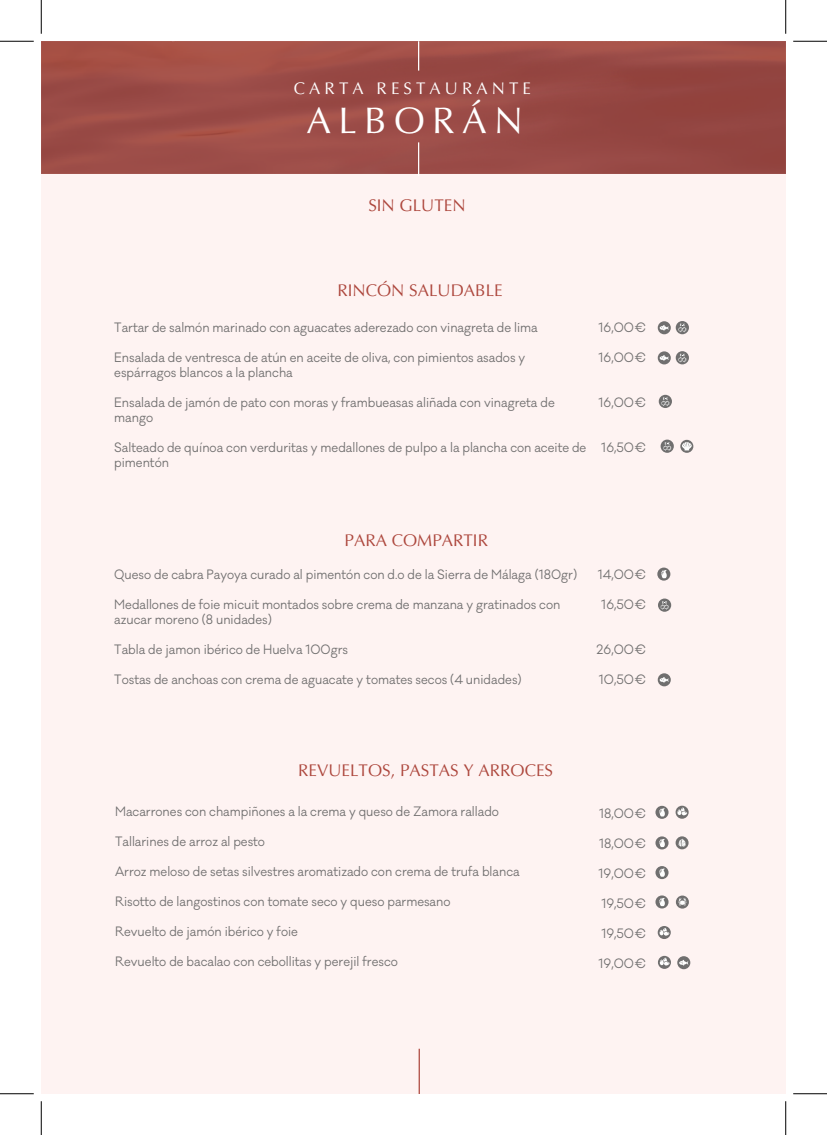
<style>
.page{position:relative;width:827px;height:1135px;background:#fff}
.page>*{position:absolute;margin:0;border:0;box-sizing:border-box;transform-origin:0 0}
.t1{font:37px "Optima LT Std";letter-spacing:.195em;color:#fff}
.t2{font:17px "Optima LT Std";color:#ad473d}
.t3{font:16.88px "Optima LT Std";letter-spacing:.24em;color:#fff}
.t4{font:12.5px/15px "Galano Classic";color:#706f6f;scale:.93 1}
</style>
<div class="page">
<div style="left:41px;top:45px;width:744px;height:1049px;background:#fef3f2"></div>
<img style="left:41px;top:41px;width:744px;height:133px">
<svg style="left:677px;top:956px;width:13px;height:13px"></svg>
<svg style="left:679px;top:960px;width:9px;height:6px"></svg>
<svg style="left:657px;top:321px;width:13px;height:13px"></svg>
<svg style="left:659px;top:325px;width:10px;height:6px"></svg>
<svg style="left:680px;top:440px;width:13px;height:13px"></svg>
<svg style="left:682px;top:442px;width:9px;height:8px"></svg>
<svg style="left:658px;top:956px;width:13px;height:13px"></svg>
<svg style="left:659px;top:958px;width:10px;height:8px"></svg>
<svg style="left:675px;top:806px;width:13px;height:13px"></svg>
<svg style="left:677px;top:807px;width:10px;height:8px"></svg>
<svg style="left:657px;top:568px;width:13px;height:13px"></svg>
<svg style="left:661px;top:570px;width:5px;height:8px"></svg>
<svg style="left:655px;top:806px;width:13px;height:13px"></svg>
<svg style="left:659px;top:808px;width:6px;height:8px"></svg>
<svg style="left:655px;top:836px;width:13px;height:13px"></svg>
<svg style="left:659px;top:839px;width:6px;height:8px"></svg>
<svg style="left:655px;top:866px;width:13px;height:13px"></svg>
<svg style="left:659px;top:868px;width:6px;height:9px"></svg>
<svg style="left:655px;top:895px;width:13px;height:13px"></svg>
<svg style="left:659px;top:898px;width:6px;height:8px"></svg>
<hr style="left:418px;top:1049px;width:2px;height:45px;background:#ad473d">
<hr style="left:418px;top:41px;width:1px;height:30px;background:#fff">
<hr style="left:418px;top:142px;width:1px;height:34px;background:#fff">
<svg style="left:675px;top:836px;width:13px;height:13px"></svg>
<svg style="left:678px;top:838px;width:7px;height:9px"></svg>
<svg style="left:675px;top:321px;width:14px;height:13px"></svg>
<svg style="left:678px;top:324px;width:8px;height:8px"></svg>
<svg style="left:657px;top:351px;width:13px;height:13px"></svg>
<svg style="left:659px;top:355px;width:10px;height:6px"></svg>
<svg style="left:657px;top:673px;width:13px;height:13px"></svg>
<svg style="left:659px;top:677px;width:10px;height:6px"></svg>
<svg style="left:675px;top:351px;width:14px;height:13px"></svg>
<svg style="left:678px;top:354px;width:8px;height:8px"></svg>
<svg style="left:676px;top:895px;width:13px;height:13px"></svg>
<svg style="left:678px;top:898px;width:8px;height:8px"></svg>
<svg style="left:657px;top:926px;width:13px;height:13px"></svg>
<svg style="left:659px;top:928px;width:10px;height:8px"></svg>
<svg style="left:658px;top:598px;width:13px;height:14px"></svg>
<svg style="left:660px;top:601px;width:8px;height:9px"></svg>
<svg style="left:658px;top:395px;width:14px;height:13px"></svg>
<svg style="left:661px;top:397px;width:8px;height:9px"></svg>
<svg style="left:660px;top:440px;width:14px;height:13px"></svg>
<svg style="left:663px;top:442px;width:8px;height:9px"></svg>
<hr style="left:0;top:41px;width:34px;height:1px;background:#000">
<hr style="left:793px;top:41px;width:34px;height:1px;background:#000">
<hr style="left:0;top:1093px;width:34px;height:1px;background:#000">
<hr style="left:793px;top:1093px;width:34px;height:1px;background:#000">
<hr style="left:41px;top:0;width:1px;height:34px;background:#000">
<hr style="left:41px;top:1101px;width:1px;height:34px;background:#000">
<hr style="left:785px;top:0;width:1px;height:34px;background:#000">
<hr style="left:785px;top:1101px;width:1px;height:34px;background:#000">
<h3 class="t3" style="left:294px;top:79px;width:239px">CARTA RESTAURANTE</h3>
<h1 class="t1" style="left:306px;top:99px;width:218px">ALBORÁN</h1>
<h2 class="t2" style="left:368px;top:196px;width:99px">SIN GLUTEN</h2>
<h2 class="t2" style="left:337px;top:281px;width:167px">RINCÓN SALUDABLE</h2>
<p class="t4" style="left:114px;top:320px;width:457px">Tartar de salmón marinado con aguacates aderezado con vinagreta de lima</p>
<p class="t4" style="left:114px;top:350px;width:443px">Ensalada de ventresca de atún en aceite de oliva, con pimientos asados y espárragos blancos a la plancha</p>
<p class="t4" style="left:114px;top:395px;width:475px">Ensalada de jamón de pato con moras y frambueasas aliñada con vinagreta de mango</p>
<p class="t4" style="left:114px;top:440px;width:509px">Salteado de quínoa con verduritas y medallones de pulpo a la plancha con aceite de pimentón</p>
<p class="t4" style="left:598px;top:320px;width:52px">16,00€</p>
<p class="t4" style="left:598px;top:350px;width:52px">16,00€</p>
<p class="t4" style="left:598px;top:395px;width:52px">16,00€</p>
<p class="t4" style="left:601px;top:440px;width:50px">16,50€</p>
<h2 class="t2" style="left:344px;top:530px;width:145px">PARA COMPARTIR</h2>
<p class="t4" style="left:114px;top:567px;width:499px">Queso de cabra Payoya curado al pimentón con d.o de la Sierra de Málaga (180gr)</p>
<p class="t4" style="left:114px;top:597px;width:481px">Medallones de foie micuit montados sobre crema de manzana y gratinados con azucar moreno (8 unidades)</p>
<p class="t4" style="left:114px;top:642px;width:253px">Tabla de jamon ibérico de Huelva 100grs</p>
<p class="t4" style="left:114px;top:672px;width:439px">Tostas de anchoas con crema de aguacate y tomates secos (4 unidades)</p>
<p class="t4" style="left:597px;top:567px;width:53px">14,00€</p>
<p class="t4" style="left:601px;top:597px;width:50px">16,50€</p>
<p class="t4" style="left:596px;top:642px;width:55px">26,00€</p>
<p class="t4" style="left:599px;top:672px;width:52px">10,50€</p>
<h2 class="t2" style="left:298px;top:760px;width:256px">REVUELTOS, PASTAS Y ARROCES</h2>
<p class="t4" style="left:115px;top:804px;width:414px">Macarrones con champiñones a la crema y queso de Zamora rallado</p>
<p class="t4" style="left:115px;top:834px;width:163px">Tallarines de arroz al pesto</p>
<p class="t4" style="left:115px;top:864px;width:436px">Arroz meloso de setas silvestres aromatizado con crema de trufa blanca</p>
<p class="t4" style="left:115px;top:894px;width:362px">Risotto de langostinos con tomate seco y queso parmesano</p>
<p class="t4" style="left:115px;top:924px;width:198px">Revuelto de jamón ibérico y foie</p>
<p class="t4" style="left:115px;top:954px;width:305px">Revuelto de bacalao con cebollitas y perejil fresco</p>
<p class="t4" style="left:599px;top:806px;width:52px">18,00€</p>
<p class="t4" style="left:599px;top:836px;width:52px">18,00€</p>
<p class="t4" style="left:598px;top:866px;width:52px">19,00€</p>
<p class="t4" style="left:601px;top:896px;width:49px">19,50€</p>
<p class="t4" style="left:601px;top:926px;width:49px">19,50€</p>
<p class="t4" style="left:598px;top:956px;width:52px">19,00€</p>
</div>
